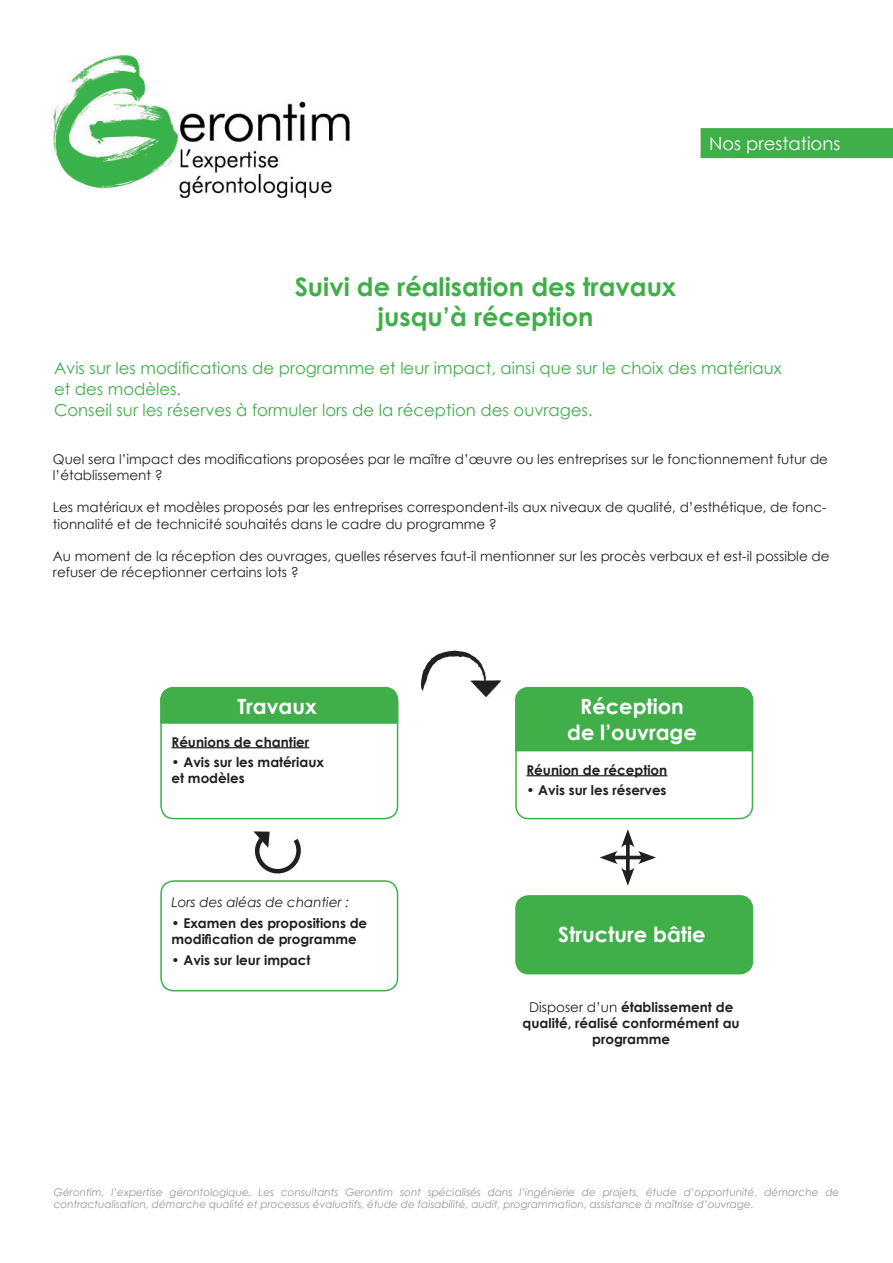
<style>
.page{position:relative;width:893px;height:1263px;background:#fff}
.page>*{position:absolute;margin:0;border:0;box-sizing:border-box;transform-origin:0 0}
.t1{font:700 25.5px/30px "Century Gothic";color:#40ae49;text-align:center}
.t2{font:700 21px/25.2px "Century Gothic";color:#fff;text-align:center}
.t3{font:18px "Century Gothic";color:#fff}
.t4{font:16.5px/21px "Century Gothic";color:#40ae49}
.t5{font:13.5px/16.2px "Century Gothic";color:#231f20}
.t6{font:700 13.5px/16.2px "Century Gothic";color:#231f20}
.t7{font:italic 13.5px "Century Gothic";color:#231f20}
.t8{font:italic 10.5px/12.6px "Century Gothic";color:#939598}
.s1{font-weight:400}
</style>
<div class="page">
<img style="left:52px;top:54px;width:297px;height:143px">
<div style="left:701px;top:128px;width:192px;height:30px;background:#40ae49"></div>
<div style="left:160px;top:687px;width:238px;height:132px;border:2px solid #40ae49;border-radius:13px"></div>
<div style="left:160px;top:880px;width:238px;height:111px;border:2px solid #40ae49;border-radius:13px"></div>
<div style="left:515px;top:687px;width:238px;height:132px;border:2px solid #40ae49;border-radius:13px"></div>
<div style="left:516px;top:896px;width:236px;height:78px;background:#40ae49;border-radius:13px"></div>
<div style="left:515px;top:895px;width:238px;height:79px;border:2px solid #40ae49;border-radius:13px"></div>
<div style="left:160px;top:686px;width:239px;height:38px;background:#40ae49"></div>
<div style="left:515px;top:686px;width:239px;height:66px;background:#40ae49"></div>
<hr style="left:171px;top:747px;width:138px;height:1px;background:#231f20">
<hr style="left:526px;top:775px;width:141px;height:1px;background:#231f20">
<svg style="left:600px;top:829px;width:56px;height:57px"></svg>
<svg style="left:421px;top:651px;width:80px;height:46px"></svg>
<svg style="left:253px;top:831px;width:48px;height:43px"></svg>
<h3 class="t3" style="left:709px;top:130px;width:133px">Nos prestations</h3>
<h1 class="t1" style="left:295px;top:271px;width:383px">Suivi de réalisation des travaux jusqu’à réception</h1>
<p class="t4" style="left:54px;top:357px;width:729px">Avis sur les modifications de programme et leur impact, ainsi que sur le choix des matériaux et des modèles.<br>Conseil sur les réserves à formuler lors de la réception des ouvrages.</p>
<p class="t5" style="left:53px;top:450px;width:777px">Quel sera l’impact des modifications proposées par le maître d’œuvre ou les entreprises sur le fonctionnement futur de l’établissement ?</p>
<p class="t5" style="left:53px;top:499px;width:775px">Les matériaux et modèles proposés par les entreprises correspondent-ils aux niveaux de qualité, d’esthétique, de fonc&shy;tionnalité et de technicité souhaités dans le cadre du programme ?</p>
<p class="t5" style="left:53px;top:548px;width:778px">Au moment de la réception des ouvrages, quelles réserves faut-il mentionner sur les procès verbaux et est-il possible de refuser de réceptionner certains lots ?</p>
<h2 class="t2" style="left:237px;top:693px;width:81px">Travaux</h2>
<h2 class="t2" style="left:567px;top:693px;width:131px">Réception de l’ouvrage</h2>
<p class="t6" style="left:171px;top:733px;width:139px">Réunions de chantier</p>
<p class="t6" style="left:171px;top:753px;width:154px">• Avis sur les matériaux et modèles</p>
<p class="t6" style="left:526px;top:761px;width:142px">Réunion de réception</p>
<p class="t6" style="left:526px;top:781px;width:142px">• Avis sur les réserves</p>
<p class="t7" style="left:171px;top:893px;width:179px">Lors des aléas de chantier :</p>
<p class="t6" style="left:171px;top:914px;width:197px">• Examen des propositions de modification de programme</p>
<p class="t6" style="left:171px;top:951px;width:141px">• Avis sur leur impact</p>
<h2 class="t2" style="left:558px;top:921px;width:149px">Structure bâtie</h2>
<p class="t6" style="left:523px;top:998px;width:219px;text-align:center"><span class="s1">Disposer d’un</span> établissement de qualité, réalisé conformément au programme</p>
<p class="t8" style="left:54px;top:1185px;width:787px">Gérontim, l’expertise gérontologique. Les consultants Gerontim sont spécialisés dans l’ingénierie de projets, étude d’opportunité, démarche de contractualisation, démarche qualité et processus évaluatifs, étude de faisabilité, audit, programmation, assistance à maîtrise d’ouvrage.</p>
</div>
